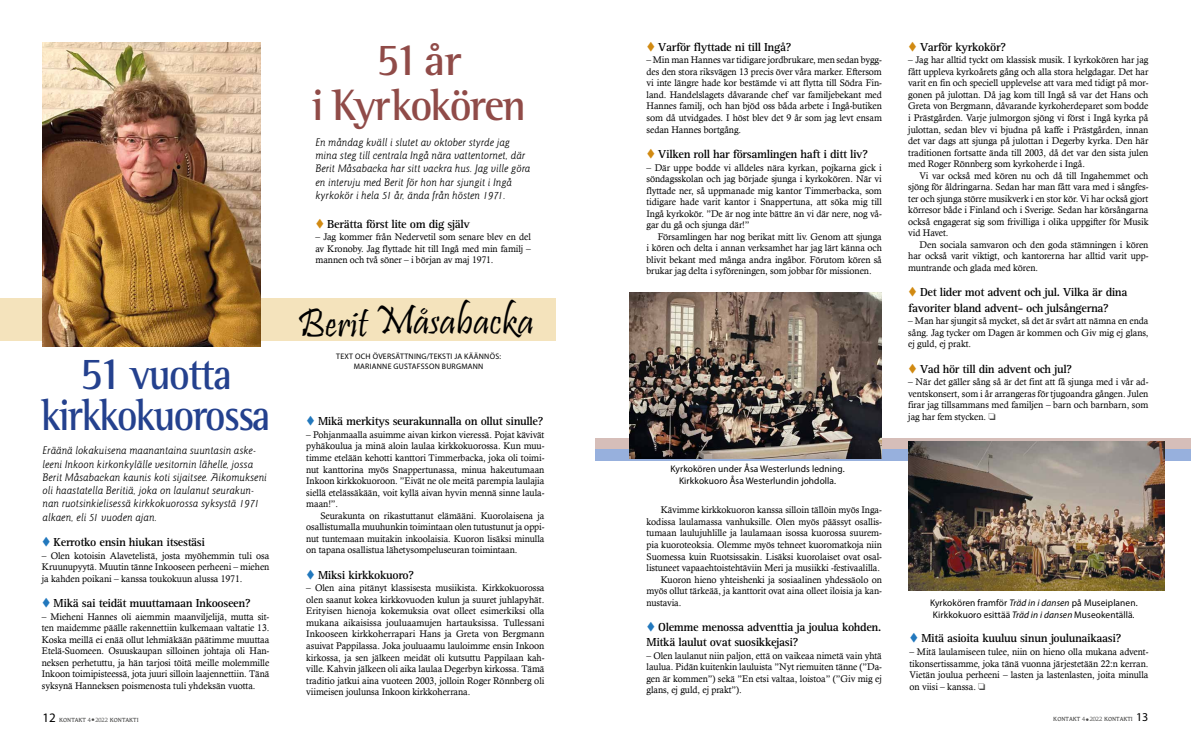
<style>
.page{position:relative;width:1191px;height:752px;background:#fff}
.page>*{position:absolute;margin:0;border:0;box-sizing:border-box;transform-origin:0 0}
.t1{font:700 46.9px "Rotis Semi Serif";color:#904b48;scale:.87 1}
.t2{font:700 45px/41px "Rotis Semi Serif";letter-spacing:-.04em;color:#24418e;text-align:center;scale:.89 1}
.t3{font:700 45px "Rotis Semi Serif";letter-spacing:-.04em;color:#904b48;scale:.94 1}
.t4{font:41.1px "Pristina";color:#000}
.t5{font:700 12px/15px "Rotis Serif";letter-spacing:-.03em;color:#000}
.t6{font:italic 11px/13.2px "AT Goudy Sans";color:#000}
.t7{font:9.6px/11.5px "Calisto";letter-spacing:-.005em;color:#000;text-align:justify}
.t8{font:9.6px/11.5px "Myriad Pro";letter-spacing:.01em;color:#000;text-align:center}
.t9{font:8px/10px "Myriad Pro";letter-spacing:.03em;color:#000;text-align:center}
.t10{font:8px "Martti";color:#4a4a49;scale:.95 1}
.s1{font-size:46.9px}
.s2{color:#2278bd}
.s3{font-size:44px}
.s4{color:#d18a12}
.s5{color:#4a4a49}
.s6{font-style:italic}
.s7{font-family:"Myriad Pro";font-size:13px;color:#000}
.s8{font-size:5.6px}
.s9{font-family:"Myriad Pro";font-size:12px;color:#000}
</style>
<div class="page">
<div style="left:0;top:297px;width:556px;height:43px;background:#f4e3bc"></div>
<div style="left:595px;top:438px;width:596px;height:11px;background:#d6beb9"></div>
<svg style="left:595px;top:449px;width:596px;height:12px;fill:#97b0dd"></svg>
<img style="left:43px;top:43px;width:218px;height:303px">
<img style="left:909px;top:441px;width:255px;height:149px">
<img style="left:629px;top:292px;width:253px;height:166px">
<h2 class="t2" style="left:41px;top:352px;width:259px"><span class="s1">51</span> vuotta kirkkokuorossa</h2>
<p class="t6" style="left:43px;top:444px;width:226px">Eräänä lokakuisena maanantaina suuntasin aske&shy;leeni Inkoon kirkonkylälle vesitornin lähelle, jossa Berit Måsabackan kaunis koti sijaitsee. Aikomukseni oli haastatella Beritiä, joka on laulanut seurakun&shy;nan ruotsinkielisessä kirkkokuorossa syksystä 1971 alkaen, eli 51 vuoden ajan.</p>
<p class="t5" style="left:42px;top:534px;width:165px"><span class="s2">▼</span> Kerrotko ensin hiukan itsestäsi</p>
<p class="t7" style="left:42px;top:549px;width:229px">– Olen kotoisin Alavetelistä, josta myöhemmin tuli osa Kruunupyytä. Muutin tänne Inkooseen perheeni – miehen ja kahden poikani – kanssa toukokuun alussa 1971.</p>
<p class="t5" style="left:42px;top:595px;width:210px"><span class="s2">▼</span> Mikä sai teidät muuttamaan Inkooseen?</p>
<p class="t7" style="left:42px;top:610px;width:229px">– Mieheni Hannes oli aiemmin maanviljelijä, mutta sit&shy;ten maidemme päälle rakennettiin kulkemaan valtatie 13.<br>Koska meillä ei enää ollut lehmiäkään päätimme muuttaa Etelä-Suomeen. Osuuskaupan silloinen johtaja oli Han&shy;neksen perhetuttu, ja hän tarjosi töitä meille molemmille Inkoon toimipisteessä, jota juuri silloin laajennettiin. Tänä syksynä Hanneksen poismenosta tuli yhdeksän vuotta.</p>
<h1 class="t1" style="left:376px;top:31px;width:99px">51 <span class="s3">år</span></h1>
<h2 class="t3" style="left:312px;top:78px;width:230px">i Kyrkokören</h2>
<p class="t6" style="left:315px;top:135px;width:216px">En måndag kväll i slutet av oktober styrde jag mina steg till centrala Ingå nära vattentornet, där Berit Måsabacka har sitt vackra hus. Jag ville göra en intervju med Berit för hon har sjungit i Ingå kyrkokör i hela 51 år, ända från hösten 1971.</p>
<p class="t5" style="left:315px;top:217px;width:156px"><span class="s4">▼</span> Berätta först lite om dig själv</p>
<p class="t7" style="left:315px;top:231px;width:217px">– Jag kommer från Nedervetil som senare blev en del av Kronoby. Jag flyttade hit till Ingå med min familj – mannen och två söner – i början av maj 1971.</p>
<h3 class="t4" style="left:299px;top:297px;width:244px">Berit Måsabacka</h3>
<p class="t9" style="left:336px;top:351px;width:166px">TEXT OCH ÖVERSÄTTNING/TEKSTI JA KÄÄNNÖS:<br>MARIANNE GUSTAFSSON BURGMANN</p>
<p class="t5" style="left:306px;top:414px;width:238px"><span class="s2">▼</span> Mikä merkitys seurakunnalla on ollut sinulle?</p>
<p class="t7" style="left:306px;top:428px;width:240px">– Pohjanmaalla asuimme aivan kirkon vieressä. Pojat kävivät pyhäkoulua ja minä aloin laulaa kirkkokuorossa. Kun muu&shy;timme etelään kehotti kanttori Timmerbacka, joka oli toimi&shy;nut kanttorina myös Snappertunassa, minua hakeutumaan Inkoon kirkkokuoroon. ”Eivät ne ole meitä parempia laulajia siellä etelässäkään, voit kyllä aivan hyvin mennä sinne laula&shy;maan!”.</p>
<p class="t7" style="left:306px;top:509px;width:240px;text-indent:14px">Seurakunta on rikastuttanut elämääni. Kuorolaisena ja osallistumalla muuhunkin toimintaan olen tutustunut ja oppi&shy;nut tuntemaan muitakin inkoolaisia. Kuoron lisäksi minulla on tapana osallistua lähetysompeluseuran toimintaan.</p>
<p class="t5" style="left:306px;top:567px;width:109px"><span class="s2">▼</span> Miksi kirkkokuoro?</p>
<p class="t7" style="left:306px;top:582px;width:240px">– Olen aina pitänyt klassisesta musiikista. Kirkkokuorossa olen saanut kokea kirkkovuoden kulun ja suuret juhlapyhät.<br>Erityisen hienoja kokemuksia ovat olleet esimerkiksi olla mukana aikaisissa jouluaamujen hartauksissa. Tullessani Inkooseen kirkkoherrapari Hans ja Greta von Bergmann asuivat Pappilassa. Joka jouluaamu lauloimme ensin Inkoon kirkossa, ja sen jälkeen meidät oli kutsuttu Pappilaan kah&shy;ville. Kahvin jälkeen oli aika laulaa Degerbyn kirkossa. Tämä traditio jatkui aina vuoteen 2003, jolloin Roger Rönnberg oli viimeisen joulunsa Inkoon kirkkoherrana.</p>
<p class="t5" style="left:646px;top:40px;width:146px"><span class="s4">▼</span> Varför flyttade ni till Ingå?</p>
<p class="t7" style="left:646px;top:54px;width:237px">– Min man Hannes var tidigare jordbrukare, men sedan bygg&shy;des den stora riksvägen 13 precis över våra marker. Eftersom vi inte längre hade kor bestämde vi att flytta till Södra Fin&shy;land. Handelslagets dåvarande chef var familjebekant med Hannes familj, och han bjöd oss båda arbete i Ingå-butiken som då utvidgades. I höst blev det 9 år som jag levt ensam sedan Hannes bortgång.</p>
<p class="t5" style="left:646px;top:147px;width:223px"><span class="s4">▼</span> Vilken roll har församlingen haft i ditt liv?</p>
<p class="t7" style="left:646px;top:161px;width:237px">– Där uppe bodde vi alldeles nära kyrkan, pojkarna gick i söndagsskolan och jag började sjunga i kyrkokören. När vi flyttade ner, så uppmanade mig kantor Timmerbacka, som tidigare hade varit kantor i Snappertuna, att söka mig till Ingå kyrkokör. ”De är nog inte bättre än vi där nere, nog vå&shy;gar du gå och sjunga där!”</p>
<p class="t7" style="left:646px;top:230px;width:237px;text-indent:11px">Församlingen har nog berikat mitt liv. Genom att sjunga i kören och delta i annan verksamhet har jag lärt känna och blivit bekant med många andra ingåbor. Förutom kören så brukar jag delta i syföreningen, som jobbar för missionen.</p>
<p class="t8" style="left:670px;top:463px;width:176px">Kyrkokören under Åsa Westerlunds ledning.<br>Kirkkokuoro Åsa Westerlundin johdolla.</p>
<p class="t7" style="left:660px;top:504px;width:222px">Kävimme kirkkokuoron kanssa silloin tällöin myös Inga-</p>
<p class="t7" style="left:646px;top:515px;width:237px">kodissa laulamassa vanhuksille. Olen myös päässyt osallis-</p>
<p class="t7" style="left:646px;top:527px;width:237px">tumaan laulujuhlille ja laulamaan isossa kuorossa suurem-</p>
<p class="t7" style="left:646px;top:538px;width:237px">pia kuoroteoksia. Olemme myös tehneet kuoromatkoja niin</p>
<p class="t7" style="left:646px;top:550px;width:237px">Suomessa kuin Ruotsissakin. Lisäksi kuorolaiset ovat osal-</p>
<p class="t7" style="left:646px;top:561px;width:235px">listuneet vapaaehtoistehtäviin Meri ja musiikki -festivaalilla.</p>
<p class="t7" style="left:660px;top:573px;width:223px">Kuoron hieno yhteishenki ja sosiaalinen yhdessäolo on</p>
<p class="t7" style="left:646px;top:584px;width:237px">myös ollut tärkeää, ja kanttorit ovat aina olleet iloisia ja kan-</p>
<p class="t7" style="left:646px;top:596px;width:36px">nustavia.</p>
<p class="t5" style="left:646px;top:619px;width:236px"><span class="s2">▼</span> Olemme menossa adventtia ja joulua kohden.<br>Mitkä laulut ovat suosikkejasi?</p>
<p class="t7" style="left:646px;top:649px;width:237px">– Olen laulanut niin paljon, että on vaikeaa nimetä vain yhtä laulua. Pidän kuitenkin lauluista ”Nyt riemuiten tänne (”Da&shy;gen är kommen”) sekä ”En etsi valtaa, loistoa” (”Giv mig ej glans, ej guld, ej prakt”).</p>
<p class="t5" style="left:908px;top:40px;width:99px"><span class="s4">▼</span> Varför kyrkokör?</p>
<p class="t7" style="left:908px;top:54px;width:242px">– Jag har alltid tyckt om klassisk musik. I kyrkokören har jag fått uppleva kyrkoårets gång och alla stora helgdagar. Det har varit en fin och speciell upplevelse att vara med tidigt på mor&shy;gonen på julottan. Då jag kom till Ingå så var det Hans och Greta von Bergmann, dåvarande kyrkoherdeparet som bodde i Prästgården. Varje julmorgon sjöng vi först i Ingå kyrka på julottan, sedan blev vi bjudna på kaffe i Prästgården, innan det var dags att sjunga på julottan i Degerby kyrka. Den här traditionen fortsatte ända till 2003, då det var den sista julen med Roger Rönnberg som kyrkoherde i Ingå.</p>
<p class="t7" style="left:908px;top:169px;width:242px;text-indent:11px">Vi var också med kören nu och då till Ingahemmet och sjöng för åldringarna. Sedan har man fått vara med i sångfes&shy;ter och sjunga större musikverk i en stor kör. Vi har också gjort körresor både i Finland och i Sverige. Sedan har körsångarna också engagerat sig som frivilliga i olika uppgifter för Musik vid Havet.</p>
<p class="t7" style="left:908px;top:238px;width:242px;text-indent:11px">Den sociala samvaron och den goda stämningen i kören har också varit viktigt, och kantorerna har alltid varit upp&shy;muntrande och glada med kören.</p>
<p class="t5" style="left:908px;top:285px;width:221px"><span class="s4">▼</span> Det lider mot advent och jul. Vilka är dina favoriter bland advent- och julsångerna?</p>
<p class="t7" style="left:908px;top:315px;width:242px">– Man har sjungit så mycket, så det är svårt att nämna en enda sång. Jag tycker om Dagen är kommen och Giv mig ej glans, ej guld, ej prakt.</p>
<p class="t5" style="left:908px;top:361px;width:165px"><span class="s4">▼</span> Vad hör till din advent och jul?</p>
<p class="t7" style="left:908px;top:376px;width:242px">– När det gäller sång så är det fint att få sjunga med i vår ad&shy;ventskonsert, som i år arrangeras för tjugoandra gången. Julen firar jag tillsammans med familjen – barn och barnbarn, som jag har fem stycken. <span class="s5">❏</span></p>
<p class="t8" style="left:930px;top:597px;width:209px">Kyrkokören framför <span class="s6">Träd in i dansen</span> på Museiplanen.<br>Kirkkokuoro esittää <span class="s6">Träd in i dansen</span> Museokentällä<span class="s6">.</span></p>
<p class="t5" style="left:909px;top:631px;width:213px"><span class="s2">▼</span> Mitä asioita kuuluu sinun joulunaikaasi?</p>
<p class="t7" style="left:909px;top:645px;width:240px">– Mitä laulamiseen tulee, niin on hieno olla mukana advent&shy;tikonsertissamme, joka tänä vuonna järjestetään 22:n kerran.<br>Vietän joulua perheeni – lasten ja lastenlasten, joita minulla on viisi – kanssa. <span class="s5">❏</span></p>
<p class="t10" style="left:43px;top:713px;width:103px"><span class="s7">12</span> Kontakt <span class="s8">4 2022</span> Kontakti</p>
<p class="t10" style="left:1053px;top:713px;width:102px">Kontakt <span class="s8">4 2022</span> Kontakti <span class="s9">13</span></p>
</div>
